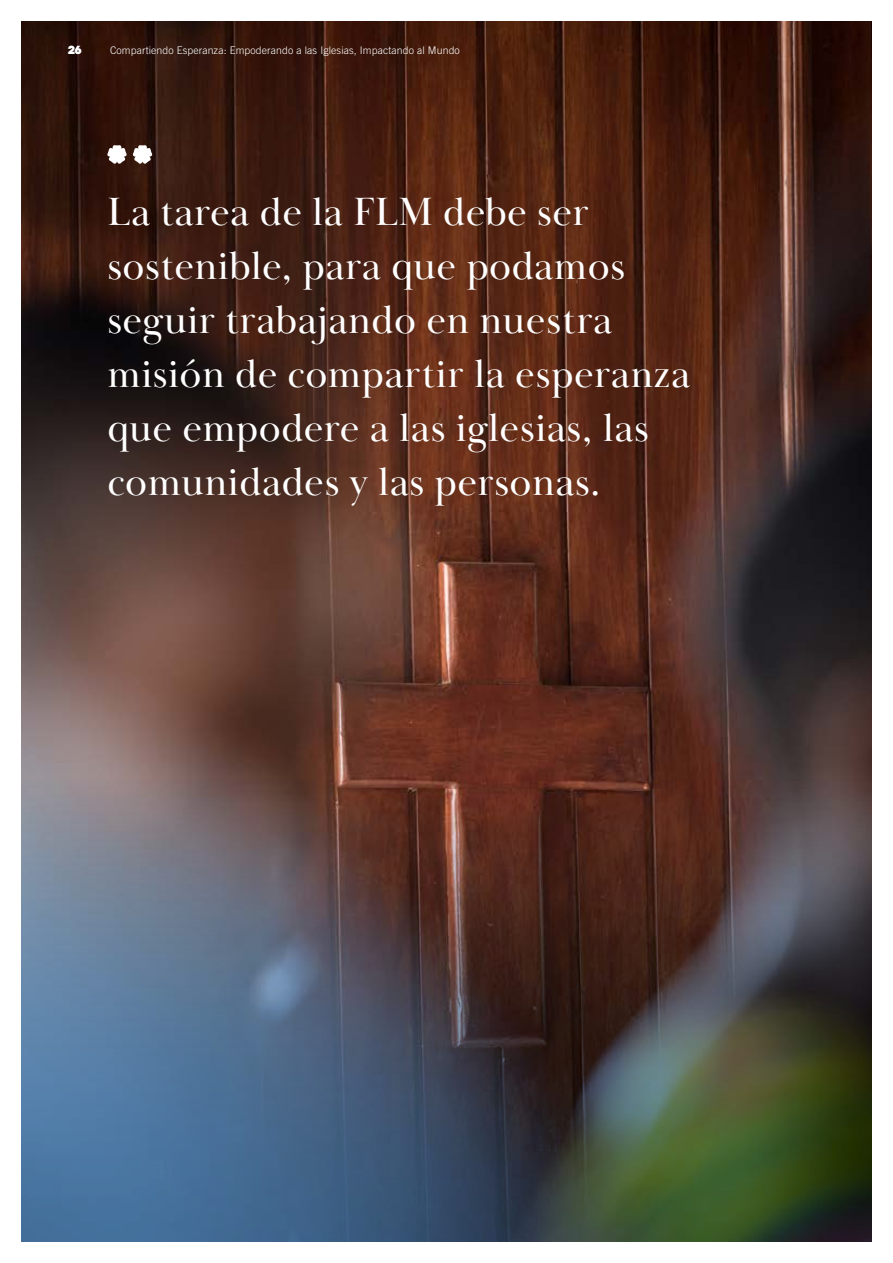
<style>
.page{position:relative;width:893px;height:1263px;background:#fff}
.page>*{position:absolute;margin:0;border:0;box-sizing:border-box;transform-origin:0 0}
.t1{font:40.5px/54px "Baskerville Display PT";letter-spacing:.01em;color:#fff}
.t2{font:900 12px "Centra No 2";color:#fff}
.t3{font:300 10.5px "Trade Gothic LT Std";letter-spacing:.01em;color:#fff}
</style>
<div class="page">
<img style="left:21px;top:21px;width:851px;height:758px">
<img style="left:21px;top:779px;width:851px;height:463px">
<svg style="left:106px;top:145px;width:47px;height:20px"></svg>
<p class="t2" style="left:68px;top:42px;width:15px">26</p>
<p class="t3" style="left:110px;top:44px;width:351px">Compartiendo Esperanza: Empoderando a las Iglesias, Impactando al Mundo</p>
<p class="t1" style="left:107px;top:186px;width:584px">La tarea de la FLM debe ser sostenible, para que podamos seguir trabajando en nuestra misión de compartir la esperanza que empodere a las iglesias, las comunidades y las personas.</p>
</div>
